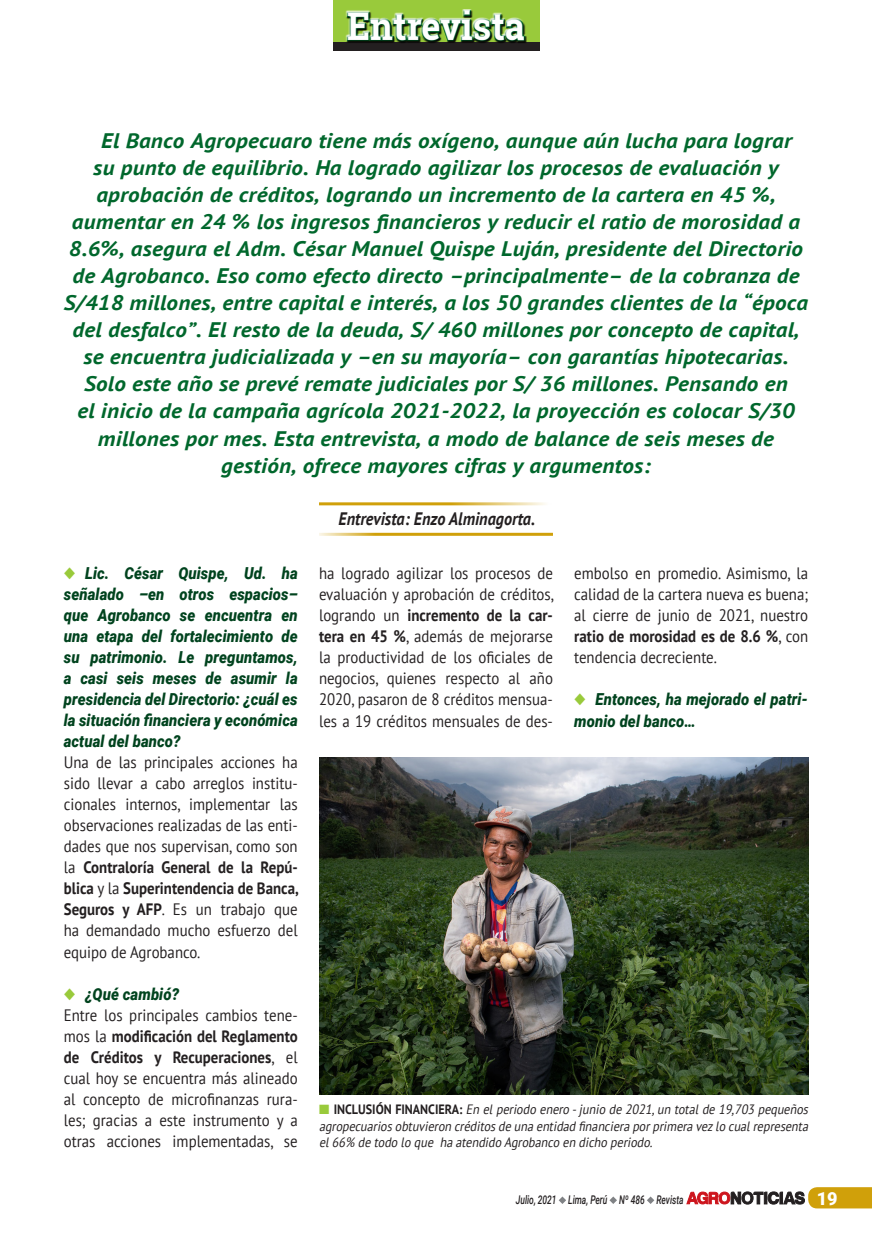
<style>
.page{position:relative;width:872px;height:1234px;background:#fff}
.page>*{position:absolute;margin:0;border:0;box-sizing:border-box;transform-origin:0 0}
.t1{font:700 38.1px "Roboto Slab";color:#fff;scale:.95 1}
.t2{font:italic 700 21px "PT Sans";letter-spacing:.01em;color:#00672c;scale:1.1 1}
.t3{font:italic 700 18px "PT Sans";color:#231f20;scale:.9 1}
.t4{font:900 18px "Roboto";color:#fff}
.Body_Text{font:16.5px/21px "PT Sans";color:#231f20;text-align:justify;scale:.9 1}
.List_Paragraph{font:italic 900 16.5px/21px "Roboto";letter-spacing:.01em;color:#00431e;text-align:justify;scale:.9 1}
.Body_Text-2{font:italic 900 16.5px/21px "Roboto";letter-spacing:.01em;color:#00431e;scale:.9 1}
.t5{font:italic 13.5px/16.5px "PT Sans";color:#231f20;text-align:justify;scale:.9 1}
.t6{font:italic 500 12px "Roboto";color:#231f20;scale:.7 1}
.s1{color:#99ca3b}
.s2{font-weight:700}
.s3{font-weight:700;font-style:normal}
</style>
<div class="page">
<img style="left:319px;top:757px;width:489px;height:337px">
<hr style="left:319px;top:532px;width:234px;height:3px;background:#d0a00a">
<hr style="left:319px;top:502px;width:234px;height:3px;background:#d0a00a">
<div style="left:333px;top:0;width:206px;height:42px;background:#99ca3b"></div>
<div style="left:333px;top:42px;width:206px;height:8px;background:#231f20"></div>
<svg style="left:346px;top:10px;width:181px;height:33px"></svg>
<svg style="left:558px;top:1196px;width:8px;height:7px"></svg>
<svg style="left:609px;top:1196px;width:8px;height:7px"></svg>
<svg style="left:647px;top:1196px;width:7px;height:7px"></svg>
<svg style="left:686px;top:1187px;width:186px;height:22px"></svg>
<h1 class="t1" style="left:347px;top:0;width:188px">Entrevista</h1>
<p class="t2" style="left:101px;top:127px;width:629px">El Banco Agropecuaro tiene más oxígeno, aunque aún lucha para lograr</p>
<p class="t2" style="left:93px;top:154px;width:624px">su punto de equilibrio. Ha logrado agilizar los procesos de evaluación y</p>
<p class="t2" style="left:96px;top:181px;width:619px">aprobación de créditos, logrando un incremento de la cartera en 45 %,</p>
<p class="t2" style="left:72px;top:208px;width:663px">aumentar en 24 % los ingresos financieros y reducir el ratio de morosidad a</p>
<p class="t2" style="left:69px;top:235px;width:669px">8.6%, asegura el Adm. César Manuel Quispe Luján, presidente del Directorio</p>
<p class="t2" style="left:72px;top:262px;width:662px">de Agrobanco. Eso como efecto directo –principalmente– de la cobranza de</p>
<p class="t2" style="left:64px;top:289px;width:678px">S/418 millones, entre capital e interés, a los 50 grandes clientes de la “época</p>
<p class="t2" style="left:72px;top:316px;width:662px">del desfalco”. El resto de la deuda, S/ 460 millones por concepto de capital,</p>
<p class="t2" style="left:83px;top:343px;width:642px">se encuentra judicializada y –en su mayoría– con garantías hipotecarias.</p>
<p class="t2" style="left:84px;top:370px;width:641px">Solo este año se prevé remate judiciales por S/ 36 millones. Pensando en</p>
<p class="t2" style="left:77px;top:397px;width:653px">el inicio de la campaña agrícola 2021-2022, la proyección es colocar S/30</p>
<p class="t2" style="left:98px;top:424px;width:616px">millones por mes. Esta entrevista, a modo de balance de seis meses de</p>
<p class="t2" style="left:221px;top:451px;width:392px">gestión, ofrece mayores cifras y argumentos:</p>
<p class="List_Paragraph" style="left:64px;top:562px;width:261px"><span class="s1">◆</span> Lic. César Quispe, Ud. ha señalado –en otros espacios– que Agrobanco se encuentra en una etapa del fortalecimiento de su patrimonio. Le preguntamos, a casi seis meses de asumir la presidencia del Directorio: ¿cuál es la situación financiera y económica actual del banco?</p>
<p class="Body_Text" style="left:64px;top:751px;width:262px">Una de las principales acciones ha sido llevar a cabo arreglos institu&shy;cionales internos, implementar las observaciones realizadas de las enti&shy;dades que nos supervisan, como son la <span class="s2">Contraloría General de la Repú&shy;blica</span> y la <span class="s2">Superintendencia de Banca, Seguros y AFP</span>. Es un trabajo que ha demandado mucho esfuerzo del equipo de Agrobanco.</p>
<p class="List_Paragraph" style="left:64px;top:982px;width:130px"><span class="s1">◆</span> ¿Qué cambió?</p>
<p class="Body_Text" style="left:64px;top:1003px;width:261px">Entre los principales cambios tene&shy;mos la <span class="s2">modificación del Reglamento de Créditos y Recuperaciones</span>, el cual hoy se encuentra más alineado al concepto de microfinanzas rura&shy;les; gracias a este instrumento y a otras acciones implementadas, se</p>
<p class="t3" style="left:338px;top:507px;width:220px">Entrevista: Enzo Alminagorta.</p>
<p class="Body_Text" style="left:319px;top:562px;width:263px">ha logrado agilizar los procesos de evaluación y aprobación de créditos, logrando un <span class="s2">incremento de la car&shy;tera en 45 %</span>, además de mejorarse la productividad de los oficiales de negocios, quienes respecto al año 2020, pasaron de 8 créditos mensua&shy;les a 19 créditos mensuales de des-</p>
<p class="Body_Text" style="left:574px;top:562px;width:261px">embolso en promedio. Asimismo, la calidad de la cartera nueva es buena; al cierre de junio de 2021, nuestro <span class="s2">ratio de morosidad es de 8.6 %</span>, con tendencia decreciente.</p>
<p class="Body_Text-2" style="left:574px;top:688px;width:261px"><span class="s1">◆</span> Entonces, ha mejorado el patri&shy;monio del banco…</p>
<p class="t5" style="left:319px;top:1100px;width:548px"><span class="s1">■</span> <span class="s3">I N C L U S I Ó N F I N A N C I E RA :</span> En el periodo enero -junio de 2021,un total de 19,703 pequeños agropecuariosobtuvieron créditosde una entidad financiera porprimera vezlo cualrepresenta el66% de todo lo que ha atendido Agrobanco en dicho periodo.</p>
<p class="t6" style="left:516px;top:1190px;width:241px">Julio, 2021 Lima, Perú Nº 486 Revista</p>
<p class="t4" style="left:816px;top:1185px;width:22px">19</p>
</div>
